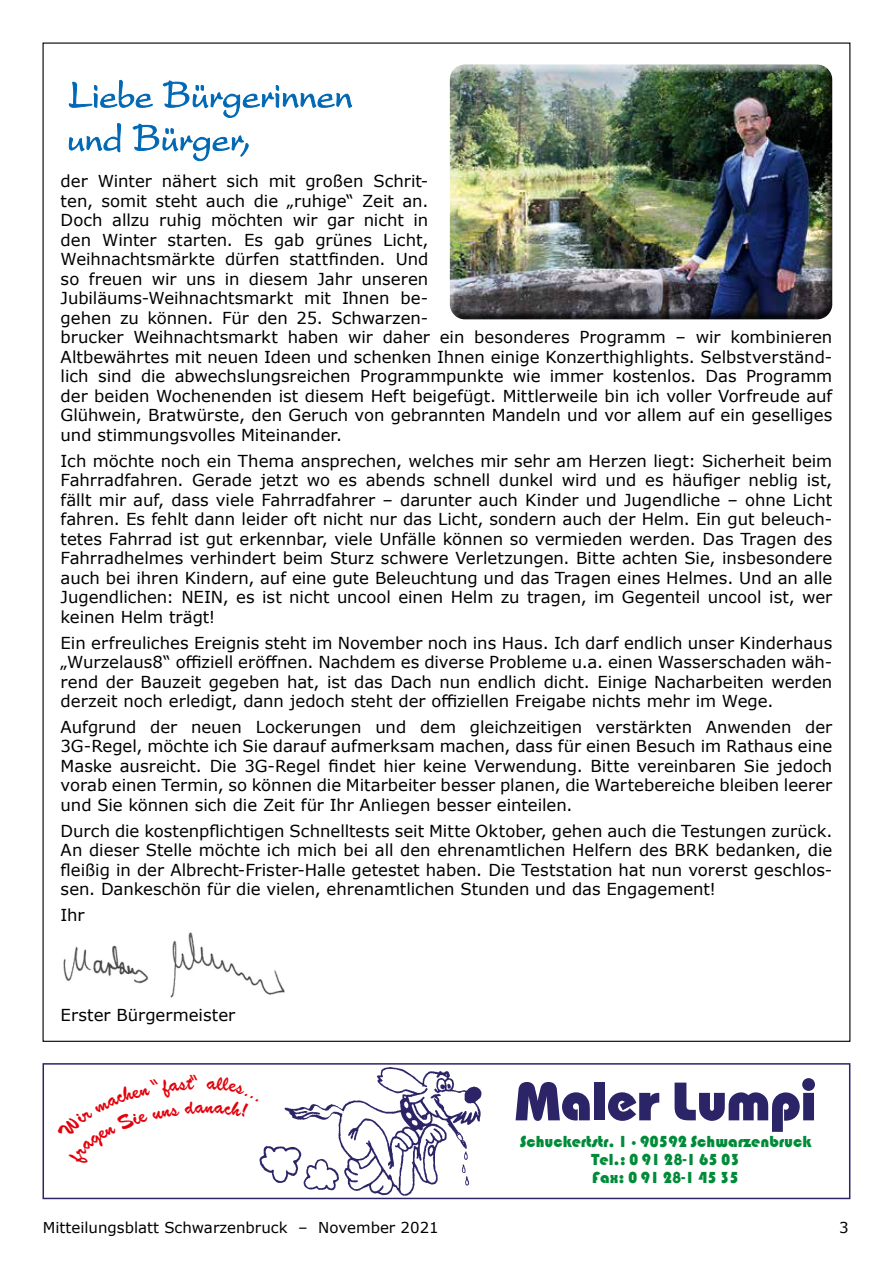
<style>
.page{position:relative;width:893px;height:1263px;background:#fff}
.page>*{position:absolute;margin:0;border:0;box-sizing:border-box;transform-origin:0 0}
.t1{font:800 54px "Bauhaus IT Cby BT";color:#2b2567}
.t2{font:16.5px/19.5px "Verdana";letter-spacing:-.005em;color:#000;text-align:justify}
.t3{font:16.5px/18px "Bauhaus 93";color:#008b39;text-align:center}
.t4{font:15px "Verdana";color:#000}
</style>
<div class="page">
<div style="left:449px;top:62px;width:384px;height:248px;background:#fff;opacity:.75"></div>
<div style="left:449px;top:67px;width:384px;height:253px;background:#000;opacity:.75"></div>
<svg style="left:69px;top:80px;width:283px;height:81px"></svg>
<img style="left:63px;top:932px;width:222px;height:66px">
<div style="left:43px;top:1063px;width:807px;height:136px;border:2px solid #2b2567"></div>
<img style="left:259px;top:1067px;width:222px;height:128px">
<p class="t2" style="left:61px;top:171px;width:773px;text-align:left">der Winter nähert sich mit großen Schrit-<br>ten, somit steht auch die „ruhige“ Zeit an.<br>Doch allzu ruhig möchten wir gar nicht in<br>den Winter starten. Es gab grünes Licht,<br>Weihnachtsmärkte dürfen stattfinden. Und<br>so freuen wir uns in diesem Jahr unseren<br>Jubiläums-Weihnachtsmarkt mit Ihnen be-<br>gehen zu können. Für den 25. Schwarzen-<br>brucker Weihnachtsmarkt haben wir daher ein besonderes Programm – wir kombinieren Altbewährtes mit neuen Ideen und schenken Ihnen einige Konzerthighlights. Selbstverständ&shy;lich sind die abwechslungsreichen Programmpunkte wie immer kostenlos. Das Programm der beiden Wochenenden ist diesem Heft beigefügt. Mittlerweile bin ich voller Vorfreude auf Glühwein, Bratwürste, den Geruch von gebrannten Mandeln und vor allem auf ein geselliges und stimmungsvolles Miteinander.</p>
<p class="t2" style="left:61px;top:451px;width:773px">Ich möchte noch ein Thema ansprechen, welches mir sehr am Herzen liegt: Sicherheit beim Fahrradfahren. Gerade jetzt wo es abends schnell dunkel wird und es häufiger neblig ist, fällt mir auf, dass viele Fahrradfahrer – darunter auch Kinder und Jugendliche – ohne Licht fahren. Es fehlt dann leider oft nicht nur das Licht, sondern auch der Helm. Ein gut beleuch&shy;tetes Fahrrad ist gut erkennbar, viele Unfälle können so vermieden werden. Das Tragen des Fahrradhelmes verhindert beim Sturz schwere Verletzungen. Bitte achten Sie, insbesondere auch bei ihren Kindern, auf eine gute Beleuchtung und das Tragen eines Helmes. Und an alle Jugendlichen: NEIN, es ist nicht uncool einen Helm zu tragen, im Gegenteil uncool ist, wer keinen Helm trägt!</p>
<p class="t2" style="left:61px;top:633px;width:773px">Ein erfreuliches Ereignis steht im November noch ins Haus. Ich darf endlich unser Kinderhaus „Wurzelaus8“ offiziell eröffnen. Nachdem es diverse Probleme u.a. einen Wasserschaden wäh&shy;rend der Bauzeit gegeben hat, ist das Dach nun endlich dicht. Einige Nacharbeiten werden derzeit noch erledigt, dann jedoch steht der offiziellen Freigabe nichts mehr im Wege.</p>
<p class="t2" style="left:61px;top:717px;width:773px">Aufgrund der neuen Lockerungen und dem gleichzeitigen verstärkten Anwenden der 3G-Regel, möchte ich Sie darauf aufmerksam machen, dass für einen Besuch im Rathaus eine Maske ausreicht. Die 3G-Regel findet hier keine Verwendung. Bitte vereinbaren Sie jedoch vorab einen Termin, so können die Mitarbeiter besser planen, die Wartebereiche bleiben leerer und Sie können sich die Zeit für Ihr Anliegen besser einteilen.</p>
<p class="t2" style="left:61px;top:821px;width:773px">Durch die kostenpflichtigen Schnelltests seit Mitte Oktober, gehen auch die Testungen zurück.<br>An dieser Stelle möchte ich mich bei all den ehrenamtlichen Helfern des BRK bedanken, die fleißig in der Albrecht-Frister-Halle getestet haben. Die Teststation hat nun vorerst geschlos&shy;sen. Dankeschön für die vielen, ehrenamtlichen Stunden und das Engagement!</p>
<p class="t2" style="left:61px;top:905px;width:25px">Ihr</p>
<p class="t2" style="left:61px;top:1005px;width:176px">Erster Bürgermeister</p>
<h1 class="t1" style="left:515px;top:1068px;width:303px">Maler Lumpi</h1>
<p class="t3" style="left:520px;top:1133px;width:293px">Schuckertstr. 1 ∙ 90592 Schwarzenbruck<br>Tel.: 0 91 28-1 65 03<br>Fax: 0 91 28-1 45 35</p>
<p class="t4" style="left:43px;top:1217px;width:397px">Mitteilungsblatt Schwarzenbruck – November 2021</p>
<p class="t4" style="left:839px;top:1217px;width:11px">3</p>
</div>
